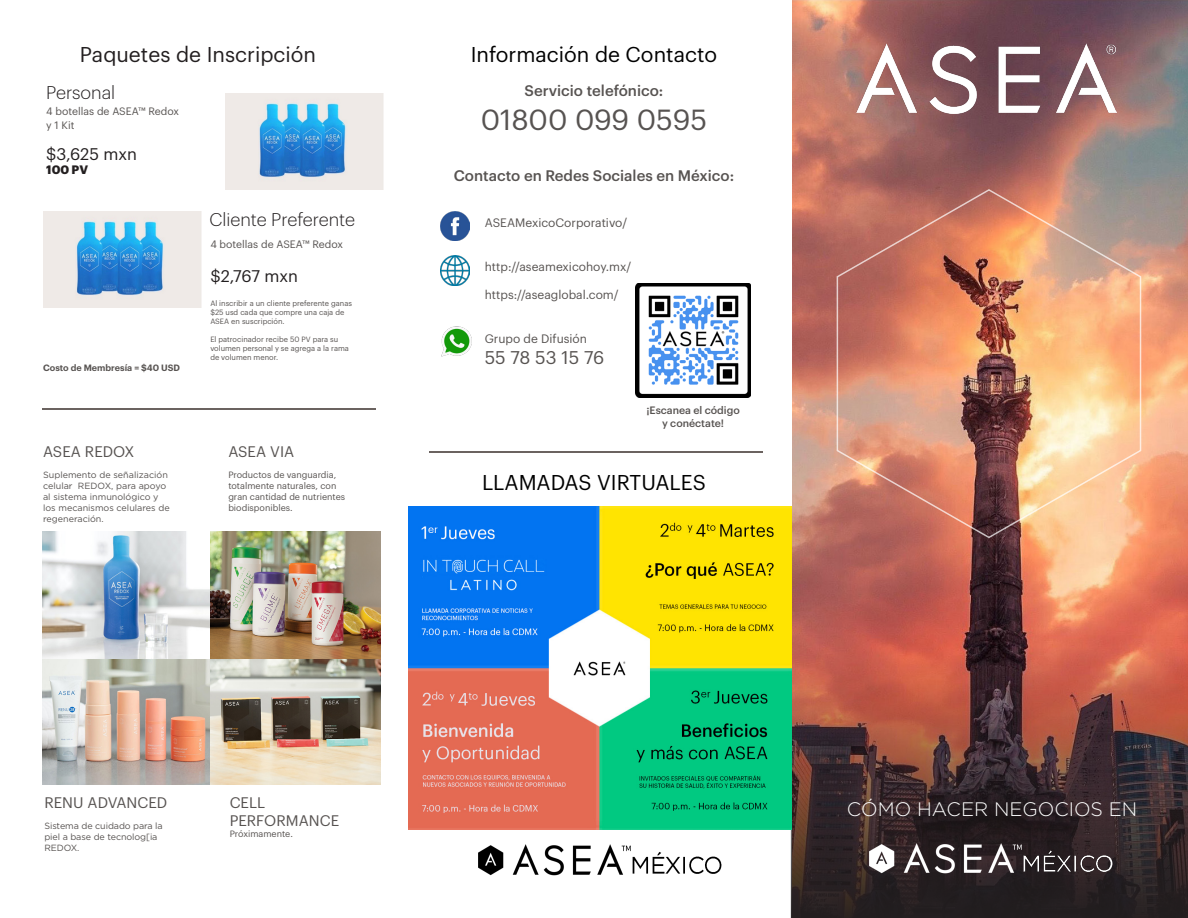
<style>
.page{position:relative;width:1188px;height:918px;background:#fff}
.page>*{position:absolute;margin:0;border:0;box-sizing:border-box;transform-origin:0 0}
.t1{font:28.5px "Graphik";color:#575351}
.t2{font:21px "Graphik";color:#000}
.t3{font:21px "Graphik";color:#231f20}
.t4{font:300 19.5px "Gotham";color:#fff}
.t5{font:300 18px "Graphik";color:#231f20}
.t6{font:18px "Graphik";letter-spacing:-.01em;color:#575351}
.t7{font:16.5px "Graphik";color:#231f20}
.t8{font:500 15px "Graphik";color:#575351}
.t9{font:15px/18px "Graphik";color:#575351}
.t10{font:12px "Graphik";color:#575351}
.t11{font:700 12px "Graphik";color:#231f20}
.t12{font:10.5px "Graphik";color:#575351}
.t13{font:500 10.5px/12.6px "Graphik";color:#575351;text-align:center}
.t14{font:9px/10.8px "Gotham";color:#575351}
.t15{font:9px/10.8px "Graphik";color:#575351}
.t16{font:600 9px "Graphik";color:#575351}
.t17{font:7.5px/9px "Graphik";color:#575351}
</style>
<div class="page">
<img style="left:792px;top:0;width:396px;height:635px">
<svg style="left:791px;top:635px;width:397px;height:283px;background:#653934"></svg>
<img style="left:836px;top:188px;width:307px;height:351px">
<img style="left:856px;top:43px;width:261px;height:70px">
<img style="left:867px;top:841px;width:251px;height:34px">
<img style="left:409px;top:507px;width:383px;height:323px">
<img style="left:440px;top:212px;width:30px;height:29px">
<img style="left:440px;top:256px;width:30px;height:29px">
<img style="left:441px;top:326px;width:31px;height:31px">
<img style="left:636px;top:283px;width:114px;height:114px">
<img style="left:478px;top:844px;width:244px;height:32px">
<img style="left:43px;top:531px;width:167px;height:254px">
<img style="left:210px;top:658px;width:171px;height:127px">
<img style="left:210px;top:531px;width:171px;height:127px">
<img style="left:225px;top:94px;width:159px;height:95px">
<img style="left:43px;top:212px;width:158px;height:95px">
<hr style="left:43px;top:408px;width:333px;height:1px;background:#6b6360">
<hr style="left:429px;top:452px;width:333px;height:1px;background:#6b6360">
<p class="t3" style="left:80px;top:38px;width:238px">Paquetes de Inscripción</p>
<p class="t5" style="left:46px;top:80px;width:70px">Personal</p>
<p class="t12" style="left:46px;top:103px;width:134px">4 botellas de ASEA™ Redox</p>
<p class="t12" style="left:46px;top:118px;width:30px">y 1 Kit</p>
<p class="t7" style="left:46px;top:142px;width:92px">$3,625 mxn</p>
<p class="t11" style="left:46px;top:161px;width:43px">100 PV</p>
<p class="t16" style="left:43px;top:361px;width:139px">Costo de Membresía = $40 USD</p>
<p class="t9" style="left:43px;top:441px;width:93px">ASEA REDOX</p>
<p class="t14" style="left:43px;top:470px;width:128px">Suplemento de señalización celular REDOX, para apoyo al sistema inmunológico y los mecanismos celulares de regeneración.</p>
<p class="t5" style="left:209px;top:207px;width:147px">Cliente Preferente</p>
<p class="t12" style="left:210px;top:237px;width:134px">4 botellas de ASEA™ Redox</p>
<p class="t7" style="left:210px;top:264px;width:89px">$2,767 mxn</p>
<p class="t17" style="left:210px;top:298px;width:143px">Al inscribir a un cliente preferente ganas $25 usd cada que compre una caja de<br>ASEA en suscripción.</p>
<p class="t17" style="left:210px;top:334px;width:140px">El patrocinador recibe 50 PV para su volumen personal y se agrega a la rama de volumen menor.</p>
<p class="t9" style="left:228px;top:441px;width:67px">ASEA VIA</p>
<p class="t15" style="left:228px;top:469px;width:118px">Productos de vanguardia, totalmente naturales, con gran cantidad de nutrientes biodisponibles.</p>
<p class="t2" style="left:471px;top:38px;width:248px">Información de Contacto</p>
<p class="t8" style="left:525px;top:79px;width:140px">Servicio telefónico:</p>
<p class="t1" style="left:481px;top:98px;width:228px">01800 099 0595</p>
<p class="t8" style="left:454px;top:164px;width:282px">Contacto en Redes Sociales en México:</p>
<p class="t10" style="left:485px;top:214px;width:144px">ASEAMexicoCorporativo/</p>
<p class="t10" style="left:485px;top:257px;width:148px">http://aseamexicohoy.mx/</p>
<p class="t10" style="left:485px;top:286px;width:135px">https://aseaglobal.com/</p>
<p class="t10" style="left:485px;top:329px;width:104px">Grupo de Difusión</p>
<p class="t6" style="left:485px;top:344px;width:121px">55 78 53 15 76</p>
<p class="t13" style="left:646px;top:403px;width:95px">¡Escanea el código y conéctate!</p>
<p class="t2" style="left:482px;top:467px;width:225px">LLAMADAS VIRTUALES</p>
<p class="t9" style="left:44px;top:792px;width:124px">RENU ADVANCED</p>
<p class="t14" style="left:44px;top:821px;width:120px">Sistema de cuidado para la piel a base de tecnolog[ia<br>REDOX.</p>
<p class="t9" style="left:230px;top:792px;width:111px">CELL<br>PERFORMANCE</p>
<p class="t15" style="left:230px;top:827px;width:65px">Próximamente.</p>
<p class="t4" style="left:847px;top:799px;width:292px">CÓMO HACER NEGOCIOS EN</p>
</div>
